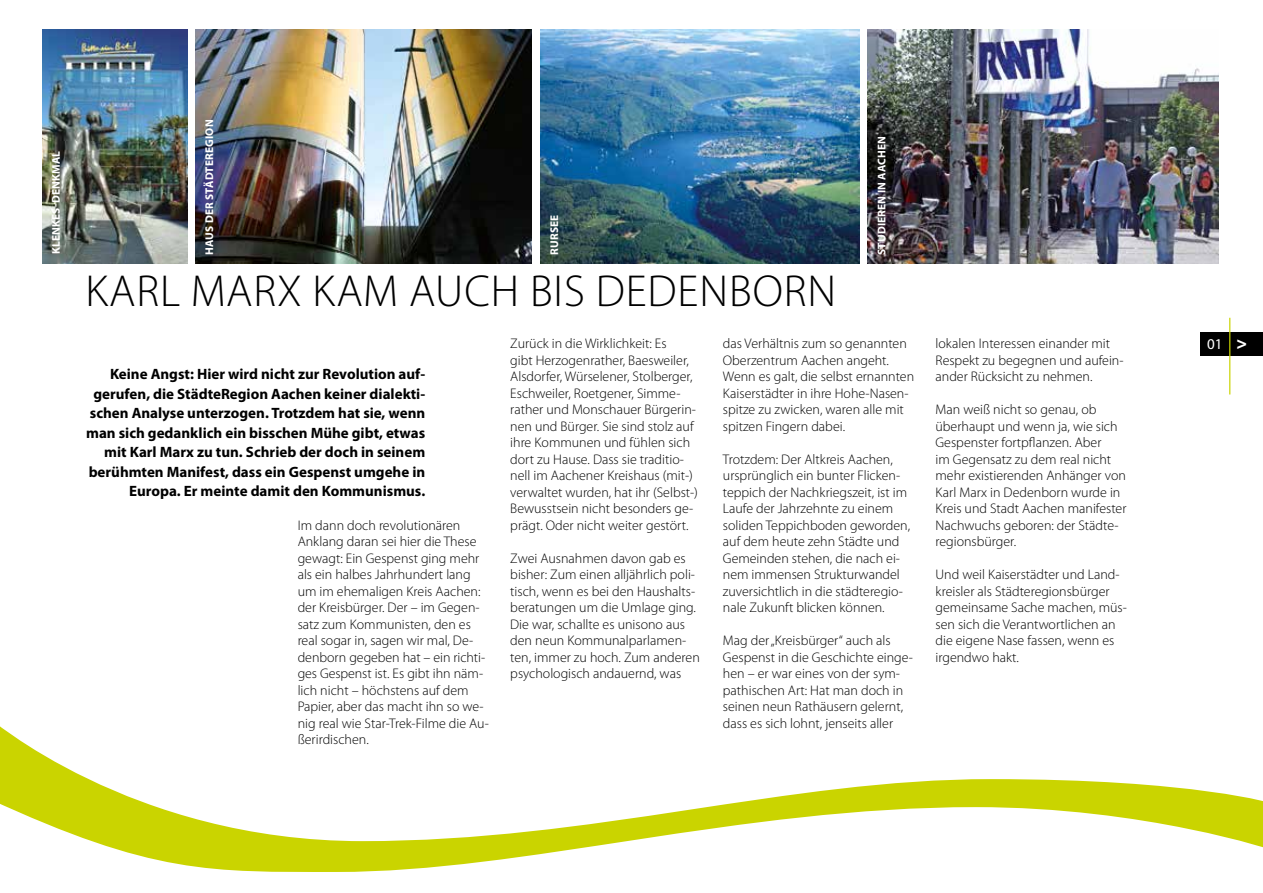
<style>
.page{position:relative;width:1263px;height:893px;background:#fff}
.page>*{position:absolute;margin:0;border:0;box-sizing:border-box;transform-origin:0 0}
.t1{font:300 45px "Myriad Pro";letter-spacing:.02em;color:#000}
.t2{font:700 15px/19.5px "Myriad Pro";color:#000;text-align:right}
.t3{font:15px "Myriad Pro";color:#fff}
.t4{font:300 13.95px/16.5px "Myriad Pro";color:#000}
.t5{font:700 11.25px "Myriad Pro";letter-spacing:.02em;color:#fff}
.s1{font-weight:900;font-style:italic;font-size:18px}
</style>
<div class="page">
<svg style="left:0;top:726px;width:1263px;height:146px"></svg>
<img style="left:867px;top:30px;width:351px;height:234px">
<img style="left:43px;top:30px;width:144px;height:234px">
<div style="left:1200px;top:332px;width:63px;height:24px;background:#000"></div>
<hr style="left:1229px;top:318px;width:1px;height:76px;background:#cad400">
<img style="left:196px;top:30px;width:335px;height:234px">
<img style="left:540px;top:30px;width:319px;height:234px">
<p class="t5" style="left:50px;top:254px;width:105px;rotate:-90deg">KLENKES-DENKMAL</p>
<p class="t5" style="left:203px;top:255px;width:137px;rotate:-90deg">HAUS DER STÄDTEREGION</p>
<p class="t5" style="left:548px;top:255px;width:42px;rotate:-90deg">RURSEE</p>
<h1 class="t1" style="left:85px;top:266px;width:752px">KARL MARX KAM AUCH BIS DEDENBORN</h1>
<p class="t5" style="left:875px;top:255px;width:121px;rotate:-90deg">STUDIEREN IN AACHEN</p>
<p class="t2" style="left:86px;top:364px;width:341px">Keine Angst: Hier wird nicht zur Revolution auf&shy;gerufen, die StädteRegion Aachen keiner dialekti&shy;schen Analyse unterzogen. Trotzdem hat sie, wenn man sich gedanklich ein bisschen Mühe gibt, etwas mit Karl Marx zu tun. Schrieb der doch in seinem berühmten Manifest, dass ein Gespenst umgehe in Europa. Er meinte damit den Kommunismus.</p>
<p class="t4" style="left:298px;top:517px;width:193px">Im dann doch revolutionären<br>Anklang daran sei hier die These gewagt: Ein Gespenst ging mehr als ein halbes Jahrhundert lang um im ehemaligen Kreis Aachen: der Kreisbürger. Der – im Gegen&shy;satz zum Kommunisten, den es real sogar in, sagen wir mal, De&shy;denborn gegeben hat – ein richti&shy;ges Gespenst ist. Es gibt ihn näm&shy;lich nicht – höchstens auf dem<br>Papier, aber das macht ihn so we&shy;nig real wie Star-Trek-Filme die Au&shy;ßerirdischen.</p>
<p class="t4" style="left:510px;top:335px;width:189px">Zurück in die Wirklichkeit: Es<br>gibt Herzogenrather, Baesweiler, Alsdorfer, Würselener, Stolberger, Eschweiler, Roetgener, Simme&shy;rather und Monschauer Bürgerin&shy;nen und Bürger. Sie sind stolz auf ihre Kommunen und fühlen sich dort zu Hause. Dass sie traditio&shy;nell im Aachener Kreishaus (mit-) verwaltet wurden, hat ihr (Selbst-)<br>Bewusstsein nicht besonders ge&shy;prägt. Oder nicht weiter gestört.</p>
<p class="t4" style="left:510px;top:550px;width:191px">Zwei Ausnahmen davon gab es bisher: Zum einen alljährlich poli&shy;tisch, wenn es bei den Haushalts&shy;beratungen um die Umlage ging.<br>Die war, schallte es unisono aus den neun Kommunalparlamen&shy;ten, immer zu hoch. Zum anderen psychologisch andauernd, was</p>
<p class="t4" style="left:723px;top:335px;width:193px">das Verhältnis zum so genannten<br>Oberzentrum Aachen angeht.<br>Wenn es galt, die selbst ernannten<br>Kaiserstädter in ihre Hohe-Nasen&shy;spitze zu zwicken, waren alle mit spitzen Fingern dabei.</p>
<p class="t4" style="left:723px;top:451px;width:189px">Trotzdem: Der Altkreis Aachen, ursprünglich ein bunter Flicken&shy;teppich der Nachkriegszeit, ist im<br>Laufe der Jahrzehnte zu einem soliden Teppichboden geworden, auf dem heute zehn Städte und<br>Gemeinden stehen, die nach ei&shy;nem immensen Strukturwandel zuversichtlich in die städteregio&shy;nale Zukunft blicken können.</p>
<p class="t4" style="left:723px;top:632px;width:192px">Mag der „Kreisbürger“ auch als<br>Gespenst in die Geschichte einge&shy;hen – er war eines von der sym&shy;pathischen Art: Hat man doch in seinen neun Rathäusern gelernt, dass es sich lohnt, jenseits aller</p>
<p class="t4" style="left:935px;top:335px;width:190px">lokalen Interessen einander mit<br>Respekt zu begegnen und aufein&shy;ander Rücksicht zu nehmen.</p>
<p class="t4" style="left:935px;top:401px;width:192px">Man weiß nicht so genau, ob überhaupt und wenn ja, wie sich<br>Gespenster fortpflanzen. Aber<br>im Gegensatz zu dem real nicht mehr existierenden Anhänger von<br>Karl Marx in Dedenborn wurde in<br>Kreis und Stadt Aachen manifester<br>Nachwuchs geboren: der Städte&shy;regionsbürger.</p>
<p class="t4" style="left:935px;top:567px;width:193px">Und weil Kaiserstädter und Land&shy;kreisler als Städteregionsbürger gemeinsame Sache machen, müs&shy;sen sich die Verantwortlichen an die eigene Nase fassen, wenn es irgendwo hakt.</p>
<p class="t3" style="left:1207px;top:336px;width:41px">01 <span class="s1">&gt;</span></p>
</div>
